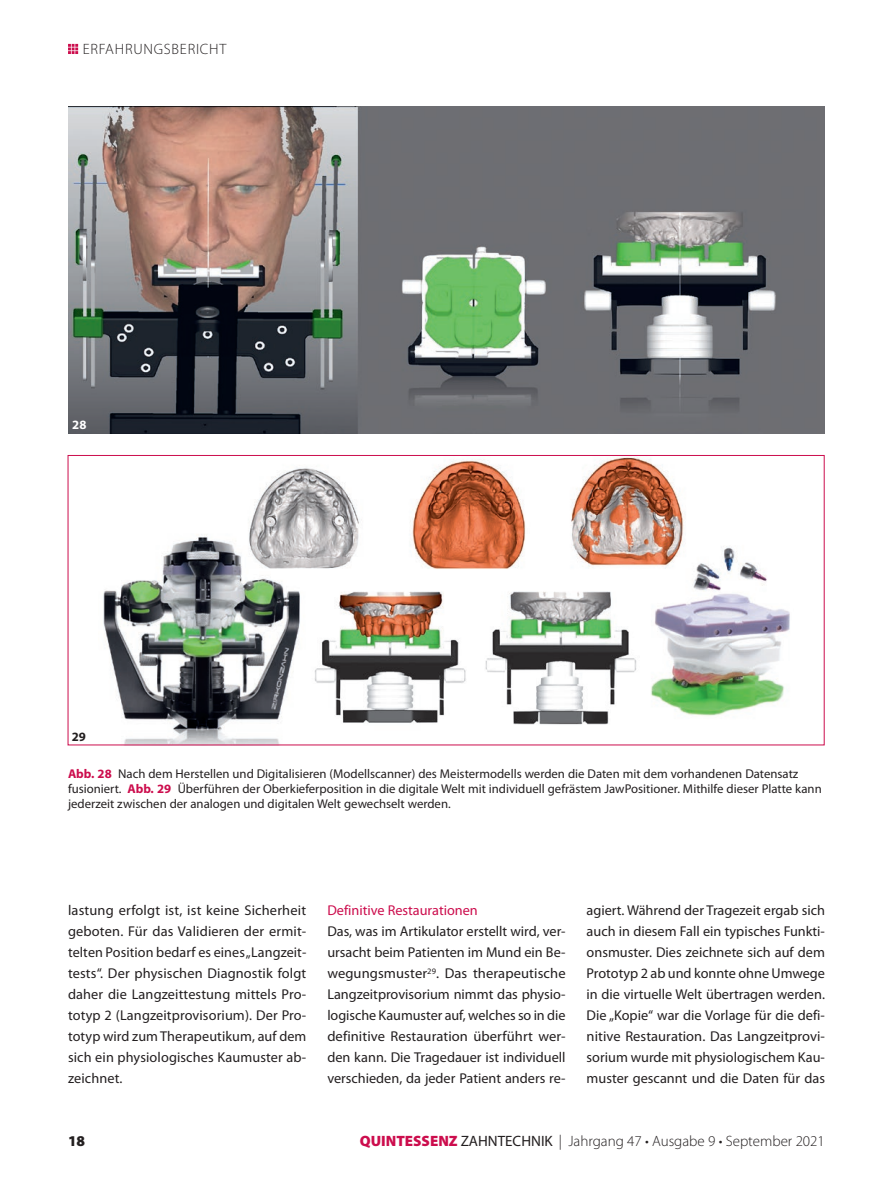
<style>
.page{position:relative;width:893px;height:1191px;background:#fff}
.page>*{position:absolute;margin:0;border:0;box-sizing:border-box;transform-origin:0 0}
.t1{font:300 15px "Myriad Pro";color:#231f20}
.t2{font:300 15px "Myriad Pro";letter-spacing:.05em;color:#231f20}
.t3{font:900 15px "Myriad Pro";color:#231f20}
.t4{font:14.25px/21px "Myriad Pro";color:#231f20;text-align:justify}
.t5{font:14.25px "Myriad Pro";color:#cc0d4d}
.t6{font:12.75px/15.3px "Myriad Pro";color:#231f20}
.t7{font:700 12.75px "Myriad Pro";color:#fff}
.t8{font:700 12.75px "Myriad Pro";color:#231f20}
.s1{font-weight:700;color:#cc0d4d}
.s2{font-weight:900;color:#cc0d4d}
.s3{font-weight:400}
</style>
<div class="page">
<svg style="left:68px;top:44px;width:10px;height:10px"></svg>
<img style="left:68px;top:106px;width:757px;height:327px">
<img style="left:103px;top:457px;width:687px;height:286px">
<p class="t2" style="left:83px;top:41px;width:145px">Erfahrungsbericht</p>
<p class="t7" style="left:72px;top:417px;width:16px">28</p>
<p class="t8" style="left:72px;top:729px;width:16px">29</p>
<p class="t6" style="left:68px;top:766px;width:755px"><span class="s1">Abb. 28</span> Nach dem Herstellen und Digitalisieren (Modellscanner) des Meistermodells werden die Daten mit dem vorhandenen Datensatz fusioniert. <span class="s1">Abb. 29</span> Überführen der Oberkieferposition in die digitale Welt mit individuell gefrästem JawPositioner. Mithilfe dieser Platte kann jederzeit zwischen der analogen und digitalen Welt gewechselt werden.</p>
<p class="t4" style="left:68px;top:900px;width:240px">lastung erfolgt ist, ist keine Sicherheit geboten. Für das Validieren der ermit&shy;telten Position bedarf es eines „Langzeit&shy;tests“. Der physischen Diagnostik folgt daher die Langzeittestung mittels Pro&shy;totyp 2 (Langzeitprovisorium). Der Pro&shy;totyp wird zum Therapeutikum, auf dem sich ein physiologisches Kaumuster ab&shy;zeichnet.</p>
<p class="t5" style="left:327px;top:902px;width:152px">Definitive Restaurationen</p>
<p class="t4" style="left:327px;top:921px;width:240px">Das, was im Artikulator erstellt wird, ver&shy;ursacht beim Patienten im Mund ein Be&shy;wegungsmuster<sup>29</sup>. Das therapeutische Langzeitprovisorium nimmt das physio&shy;logische Kaumuster auf, welches so in die definitive Restauration überführt wer&shy;den kann. Die Tragedauer ist individuell verschieden, da jeder Patient anders re-</p>
<p class="t4" style="left:587px;top:900px;width:240px">agiert. Während der Tragezeit ergab sich auch in diesem Fall ein typisches Funkti&shy;onsmuster. Dies zeichnete sich auf dem Prototyp 2 ab und konnte ohne Umwege in die virtuelle Welt übertragen werden.<br>Die „Kopie“ war die Vorlage für die defi&shy;nitive Restauration. Das Langzeitprovi&shy;sorium wurde mit physiologischem Kau&shy;muster gescannt und die Daten für das</p>
<p class="t3" style="left:68px;top:1132px;width:19px">18</p>
<p class="t1" style="left:360px;top:1133px;width:467px"><span class="s2">QUINTESSENZ</span> <span class="s3">ZAHNTECHNIK</span> | Jahrgang 47 • Ausgabe 9 • September 2021</p>
</div>
